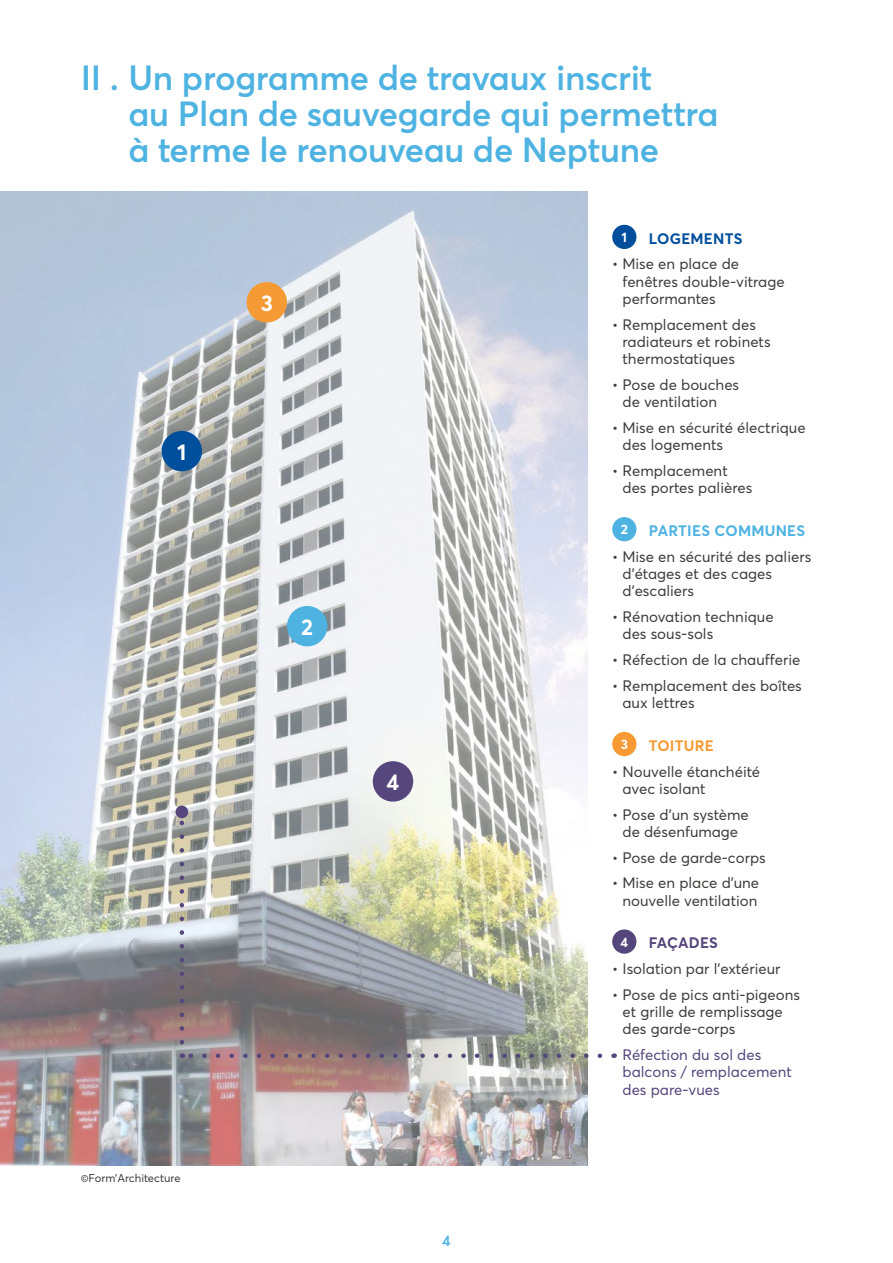
<style>
.page{position:relative;width:893px;height:1263px;background:#fff}
.page>*{position:absolute;margin:0;border:0;box-sizing:border-box;transform-origin:0 0}
.t1{font:600 34.5px/36px "Averta";letter-spacing:-.01em;color:#4fb3e2}
.t2{font:700 22.5px "Averta";color:#fff}
.t3{font:15px/17.2px "Averta";color:#3c3c3b}
.t4{font:15px/17.2px "Averta";color:#55467c}
.t5{font:700 15px "Averta";letter-spacing:.015em;color:#4fb3e2}
.t6{font:700 15px "Averta";letter-spacing:.015em;color:#004f9d}
.t7{font:700 15px "Averta";letter-spacing:.015em;color:#f59a35}
.t8{font:700 15px "Averta";letter-spacing:.015em;color:#55467c}
.t9{font:600 15px "Averta";color:#4fb3e2}
.t10{font:700 13.5px "Averta";color:#fff}
.t11{font:11.25px "Averta";color:#3c3c3b}
</style>
<div class="page">
<div style="left:612px;top:225px;width:24px;height:24px;background:#004f9d;border-radius:50%"></div>
<div style="left:612px;top:517px;width:24px;height:24px;background:#4fb3e2;border-radius:50%"></div>
<div style="left:612px;top:732px;width:24px;height:24px;background:#f59a35;border-radius:50%"></div>
<div style="left:612px;top:929px;width:24px;height:25px;background:#55467c;border-radius:50%"></div>
<img style="left:0;top:191px;width:588px;height:974px">
<svg style="left:189px;top:1053px;width:411px;height:5px;background:#93868e"></svg>
<svg style="left:180px;top:818px;width:4px;height:224px"></svg>
<div style="left:176px;top:806px;width:12px;height:12px;background:#55467c;border-radius:50%"></div>
<div style="left:247px;top:282px;width:40px;height:40px;background:#f59a35;border-radius:50%"></div>
<div style="left:373px;top:761px;width:40px;height:41px;background:#55467c;border-radius:50%"></div>
<div style="left:162px;top:431px;width:40px;height:40px;background:#004f9d;border-radius:50%"></div>
<div style="left:287px;top:606px;width:40px;height:40px;background:#4fb3e2;border-radius:50%"></div>
<h1 class="t1" style="left:128px;top:60px;width:592px;text-indent:-48px">II . Un programme de travaux inscrit<br>au Plan de sauvegarde qui permettra à terme le renouveau de Neptune</h1>
<h2 class="t2" style="left:177px;top:438px;width:11px">1</h2>
<h2 class="t2" style="left:261px;top:289px;width:14px">3</h2>
<h2 class="t2" style="left:301px;top:613px;width:13px">2</h2>
<h2 class="t2" style="left:387px;top:768px;width:14px">4</h2>
<p class="t11" style="left:81px;top:1171px;width:101px">©Form’Architecture</p>
<p class="t9" style="left:442px;top:1231px;width:10px">4</p>
<p class="t10" style="left:622px;top:229px;width:7px">1</p>
<p class="t6" style="left:649px;top:229px;width:95px">LOGEMENTS</p>
<p class="t3" style="left:622px;top:255px;width:164px;text-indent:-10px">• Mise en place de fenêtres double-vitrage performantes</p>
<p class="t3" style="left:622px;top:316px;width:150px;text-indent:-10px">• Remplacement des radiateurs et robinets thermostatiques</p>
<p class="t3" style="left:622px;top:376px;width:118px;text-indent:-10px">• Pose de bouches de ventilation</p>
<p class="t3" style="left:622px;top:419px;width:185px;text-indent:-10px">• Mise en sécurité électrique des logements</p>
<p class="t3" style="left:622px;top:462px;width:131px;text-indent:-10px">• Remplacement des portes palières</p>
<p class="t10" style="left:621px;top:521px;width:9px">2</p>
<p class="t5" style="left:649px;top:521px;width:158px">PARTIES COMMUNES</p>
<p class="t3" style="left:622px;top:548px;width:190px;text-indent:-10px">• Mise en sécurité des paliers d’étages et des cages d’escaliers</p>
<p class="t3" style="left:622px;top:608px;width:153px;text-indent:-10px">• Rénovation technique des sous-sols</p>
<p class="t3" style="left:612px;top:651px;width:190px">• Réfection de la chaufferie</p>
<p class="t3" style="left:622px;top:677px;width:181px;text-indent:-10px">• Remplacement des boîtes aux lettres</p>
<p class="t10" style="left:621px;top:736px;width:9px">3</p>
<p class="t7" style="left:649px;top:736px;width:66px">TOITURE</p>
<p class="t3" style="left:622px;top:762px;width:139px;text-indent:-10px">• Nouvelle étanchéité avec isolant</p>
<p class="t3" style="left:612px;top:805px;width:138px;text-align:center">• Pose d’un système de désenfumage</p>
<p class="t3" style="left:612px;top:848px;width:155px">• Pose de garde-corps</p>
<p class="t3" style="left:612px;top:874px;width:149px;text-align:center">• Mise en place d’une nouvelle ventilation</p>
<p class="t10" style="left:620px;top:933px;width:9px">4</p>
<p class="t8" style="left:649px;top:933px;width:71px">FAÇADES</p>
<p class="t3" style="left:612px;top:960px;width:170px">• Isolation par l’extérieur</p>
<p class="t3" style="left:622px;top:986px;width:179px;text-indent:-10px">• Pose de pics anti-pigeons et grille de remplissage des garde-corps</p>
<p class="t4" style="left:622px;top:1046px;width:171px;text-indent:-10px">• Réfection du sol des balcons / remplacement des pare-vues</p>
</div>
